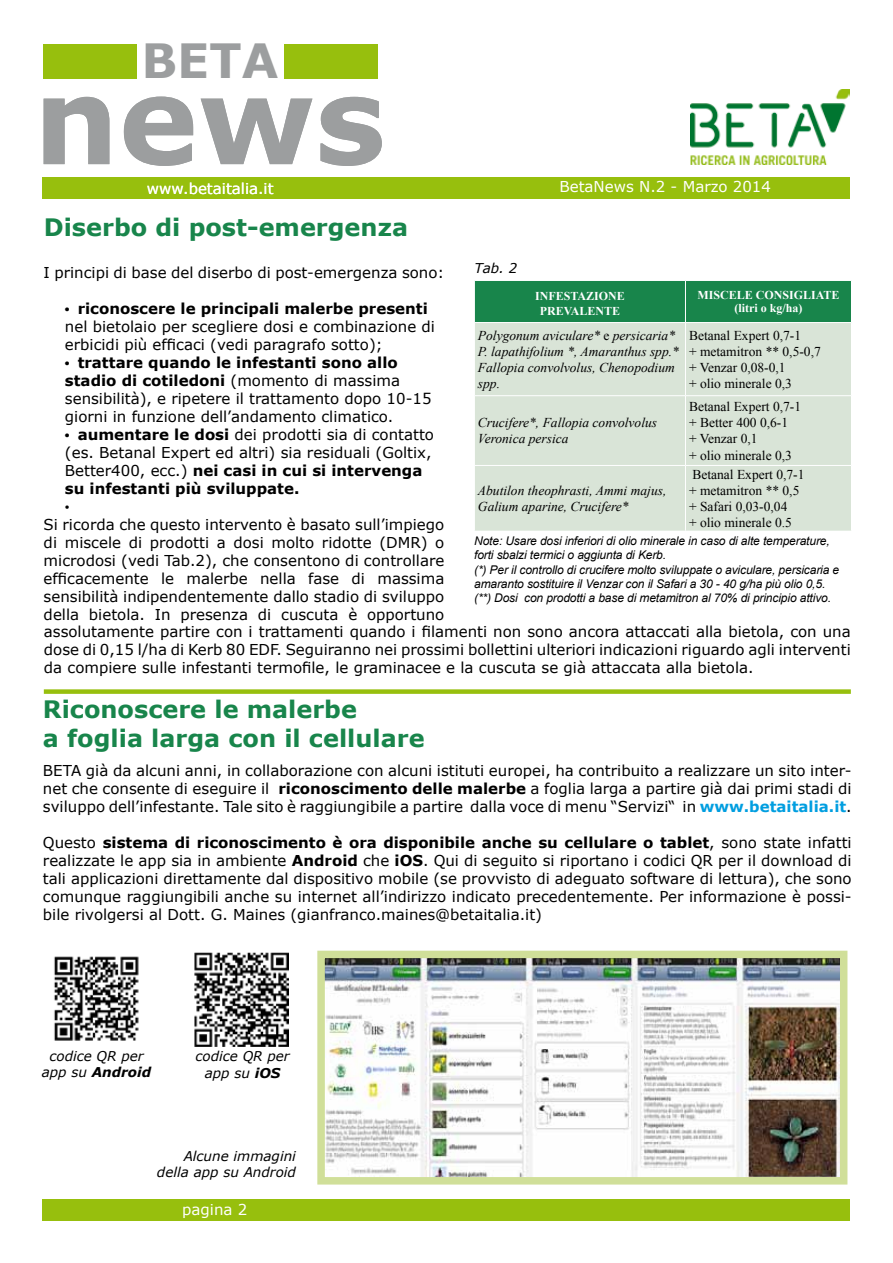
<style>
.page{position:relative;width:893px;height:1263px;background:#fff}
.page>*{position:absolute;margin:0;border:0;box-sizing:border-box;transform-origin:0 0}
.t1{font:700 119.4px "Verdana";color:#9c9e9f}
.t2{font:700 47.1px "Verdana";color:#9c9e9f}
.t3{font:700 24px/28.5px "Verdana";color:#18854b}
.t4{font:15px/18px "Verdana";color:#000;text-align:justify}
.t5{font:15px "Verdana";color:#fff}
.t6{font:italic 13.5px/16.2px "Times New Roman";color:#000}
.t7{font:13.5px/16.2px "Times New Roman";color:#000}
.t8{font:italic 13.5px/16.5px "Verdana";color:#000;text-align:center}
.t9{font:13.5px "Arial";color:#000}
.t10{font:italic 12px/14.4px "Arial";letter-spacing:-.01em;color:#000}
.t11{font:700 12px/15px "Times New Roman";color:#fff;text-align:center}
.s1{font-family:"Arial";font-weight:700;font-size:13.5px}
.s2{font-weight:700}
.s3{font-style:normal}
.s4{font-weight:700;color:#009ee0}
</style>
<div class="page">
<img style="left:690px;top:90px;width:159px;height:74px">
<div style="left:43px;top:177px;width:807px;height:21px;background:#97bf0d"></div>
<div style="left:43px;top:1199px;width:807px;height:21px;background:#97bf0d"></div>
<div style="left:43px;top:44px;width:93px;height:34px;background:#97bf0d"></div>
<div style="left:284px;top:44px;width:94px;height:34px;background:#97bf0d"></div>
<div style="left:44px;top:689px;width:807px;height:5px;background:#97bf0d"></div>
<img style="left:326px;top:960px;width:512px;height:215px">
<div style="left:317px;top:951px;width:530px;height:233px;border:8px solid #d0df99"></div>
<img style="left:195px;top:953px;width:94px;height:94px">
<img style="left:54px;top:956px;width:85px;height:85px">
<div style="left:475px;top:281px;width:376px;height:41px;background:#18854b"></div>
<div style="left:475px;top:323px;width:376px;height:208px;background:#d9e4d7"></div>
<hr style="left:685px;top:281px;width:1px;height:41px;background:#fff">
<hr style="left:685px;top:323px;width:1px;height:72px;background:#fff">
<hr style="left:474px;top:395px;width:211px;height:1px;background:#fff">
<hr style="left:685px;top:396px;width:1px;height:69px;background:#fff">
<hr style="left:685px;top:395px;width:167px;height:1px;background:#fff">
<hr style="left:474px;top:465px;width:211px;height:1px;background:#fff">
<hr style="left:685px;top:466px;width:1px;height:65px;background:#fff">
<hr style="left:685px;top:465px;width:167px;height:1px;background:#fff">
<h2 class="t2" style="left:141px;top:27px;width:138px">BETA</h2>
<h1 class="t1" style="left:34px;top:36px;width:354px">news</h1>
<p class="t5" style="left:147px;top:178px;width:128px">www.betaitalia.it</p>
<p class="t5" style="left:573px;top:176px;width:86px">www.anb.it</p>
<p class="t5" style="left:559px;top:177px;width:213px">BetaNews N.2 - Marzo 2014</p>
<h3 class="t3" style="left:44px;top:212px;width:366px">Diserbo di post-emergenza</h3>
<p class="t4" style="left:44px;top:263px;width:402px">I principi di base del diserbo di post-emergenza sono:</p>
<p class="t4" style="left:65px;top:299px;width:372px;text-align:left"><span class="s1">•</span> <span class="s2">riconoscere le principali malerbe presenti </span>nel bietolaio per scegliere dosi e combinazione di erbicidi più efficaci (vedi paragrafo sotto);</p>
<p class="t4" style="left:65px;top:353px;width:368px;text-align:left"><span class="s1">•</span> <span class="s2">trattare quando le infestanti sono allo stadio di cotiledoni</span> (momento di massima sensibilità), e ripetere il trattamento dopo 10-15 giorni in funzione dell’andamento climatico.</p>
<p class="t4" style="left:65px;top:425px;width:371px;text-align:left"><span class="s1">•</span> <span class="s2">aumentare le dosi</span> dei prodotti sia di contatto (es. Betanal Expert ed altri) sia residuali (Goltix, Better400, ecc.) <span class="s2">nei casi in cui si intervenga su infestanti più sviluppate.</span></p>
<p class="t9" style="left:65px;top:498px;width:6px">•</p>
<p class="t4" style="left:44px;top:515px;width:402px">Si ricorda che questo intervento è basato sull’impiego di miscele di prodotti a dosi molto ridotte (DMR) o microdosi (vedi Tab.2), che consentono di controllare efficacemente le malerbe nella fase di massima sensibilità indipendentemente dallo stadio di sviluppo della bietola. In presenza di cuscuta è opportuno</p>
<p class="t8" style="left:474px;top:260px;width:45px">Tab. 2</p>
<p class="t11" style="left:535px;top:288px;width:91px">INFESTAZIONE<br>PREVALENTE</p>
<p class="t11" style="left:697px;top:288px;width:144px;line-height:13.5px">MISCELE CONSIGLIATE (litri o kg/ha)</p>
<p class="t6" style="left:478px;top:327px;width:202px">Polygonum aviculare* <span class="s3">e</span> persicaria*<br>P. lapathifolium *, Amaranthus spp.*<br>Fallopia convolvolus, Chenopodium spp.</p>
<p class="t7" style="left:689px;top:327px;width:133px">Betanal Expert 0,7-1<br>+ metamitron ** 0,5-0,7 + Venzar 0,08-0,1<br>+ olio minerale 0,3</p>
<p class="t6" style="left:478px;top:414px;width:181px">Crucifere*, Fallopia convolvolus<br>Veronica persica</p>
<p class="t7" style="left:689px;top:398px;width:114px">Betanal Expert 0,7-1 + Better 400 0,6-1<br>+ Venzar 0,1<br>+ olio minerale 0,3</p>
<p class="t7" style="left:689px;top:466px;width:117px">Betanal Expert 0,7-1 + metamitron ** 0,5 + Safari 0,03-0,04<br>+ olio minerale 0.5</p>
<p class="t10" style="left:474px;top:533px;width:367px">Note: Usare dosi inferiori di olio minerale in caso di alte temperature, forti sbalzi termici o aggiunta di Kerb.<br>(*) Per il controllo di crucifere molto sviluppate o aviculare, persicaria e amaranto sostituire il Venzar con il Safari a 30 - 40 g/ha più olio 0,5. (**) Dosi con prodotti a base di metamitron al 70% di principio attivo.</p>
<p class="t4" style="left:44px;top:623px;width:808px">assolutamente partire con i trattamenti quando i filamenti non sono ancora attaccati alla bietola, con una dose di 0,15 l/ha di Kerb 80 EDF. Seguiranno nei prossimi bollettini ulteriori indicazioni riguardo agli interventi da compiere sulle infestanti termofile, le graminacee e la cuscuta se già attaccata alla bietola.</p>
<p class="t6" style="left:478px;top:482px;width:190px">Abutilon theophrasti, Ammi majus,<br>Galium aparine, Crucifere*</p>
<h3 class="t3" style="left:43px;top:695px;width:383px">Riconoscere le malerbe<br>a foglia larga con il cellulare</h3>
<p class="t4" style="left:43px;top:761px;width:810px">BETA già da alcuni anni, in collaborazione con alcuni istituti europei, ha contribuito a realizzare un sito inter&shy;net che consente di eseguire il <span class="s2">riconoscimento delle malerbe</span> a foglia larga a partire già dai primi stadi di sviluppo dell’infestante. Tale sito è raggiungibile a partire dalla voce di menu “Servizi“ in <span class="s4">www.betaitalia.it</span>.</p>
<p class="t4" style="left:43px;top:833px;width:810px">Questo <span class="s2">sistema di riconoscimento è ora disponibile anche su cellulare o tablet</span>, sono state infatti realizzate le app sia in ambiente <span class="s2">Android</span> che <span class="s2">iOS</span>. Qui di seguito si riportano i codici QR per il download di tali applicazioni direttamente dal dispositivo mobile (se provvisto di adeguato software di lettura), che sono comunque raggiungibili anche su internet all’indirizzo indicato precedentemente. Per informazione è possi&shy;bile rivolgersi al Dott. G. Maines (gianfranco.maines@betaitalia.it)</p>
<p class="t8" style="left:42px;top:1047px;width:111px">codice QR per app su <span class="s2">Android</span></p>
<p class="t8" style="left:196px;top:1048px;width:96px">codice QR per app su <span class="s2">iOS</span></p>
<p class="t8" style="left:157px;top:1147px;width:140px;text-align:right">Alcune immagini della app su Android</p>
<p class="t5" style="left:182px;top:1199px;width:67px">pagina 2</p>
</div>
